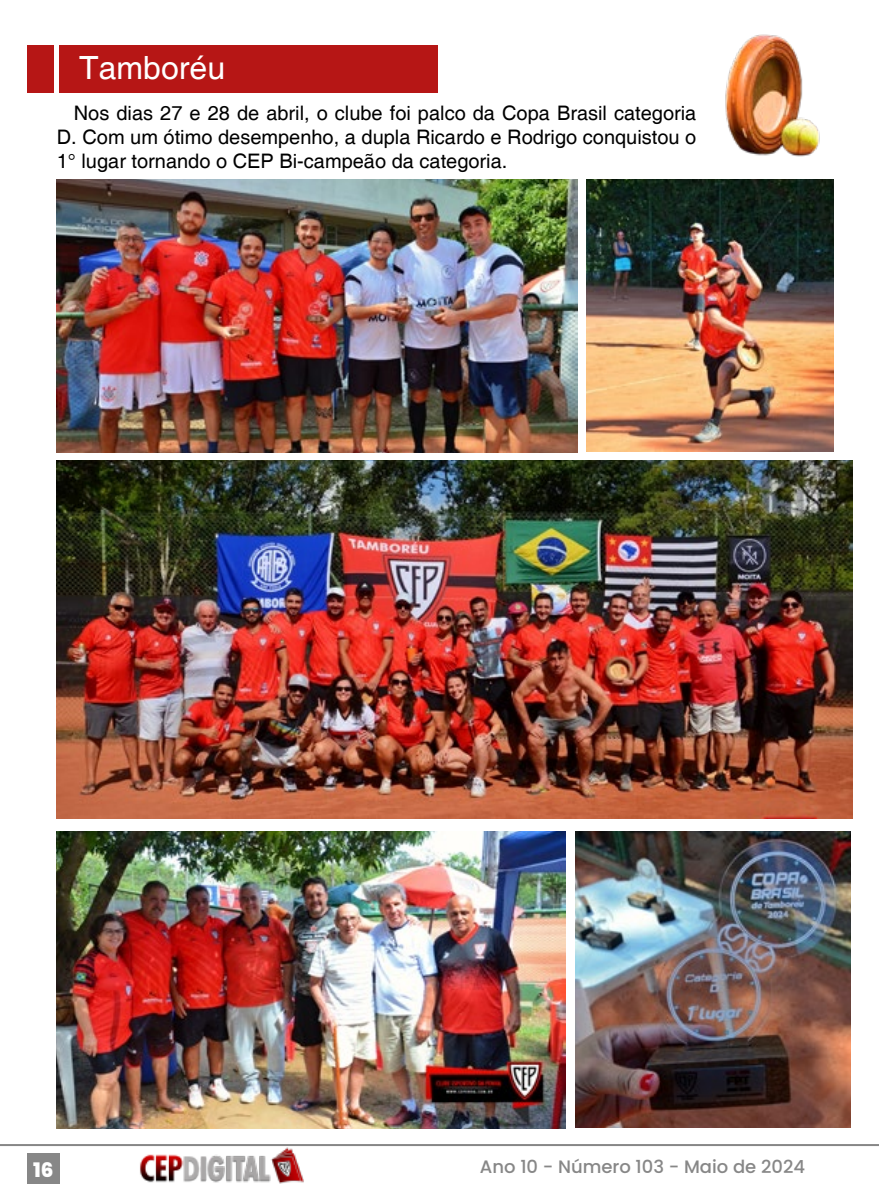
<style>
.page{position:relative;width:879px;height:1191px;background:#fff}
.page>*{position:absolute;margin:0;border:0;box-sizing:border-box;transform-origin:0 0}
.t1{font:32px "Helvetica";color:#fff}
.t2{font:20px/24px "Helvetica";color:#000;text-align:justify}
.t3{font:800 20px "Poppins";color:#fff}
.t4{font:500 18px "Poppins";color:#878787}
</style>
<div class="page">
<div style="left:27px;top:1152px;width:33px;height:31px;background:#878787"></div>
<img style="left:140px;top:1147px;width:164px;height:37px">
<hr style="left:0;top:1144px;width:879px;height:2px;background:#878787">
<div style="left:28px;top:45px;width:26px;height:47px;background:#b61615"></div>
<div style="left:60px;top:45px;width:378px;height:47px;background:#b61615"></div>
<img style="left:57px;top:179px;width:521px;height:274px">
<img style="left:57px;top:831px;width:508px;height:297px">
<img style="left:725px;top:34px;width:95px;height:123px">
<img style="left:576px;top:831px;width:274px;height:296px">
<img style="left:586px;top:179px;width:248px;height:272px">
<img style="left:57px;top:460px;width:795px;height:358px">
<h1 class="t1" style="left:79px;top:49px;width:147px">Tamboréu</h1>
<p class="t2" style="left:57px;top:102px;width:641px;text-indent:17px">Nos dias 27 e 28 de abril, o clube foi palco da Copa Brasil categoria D. Com um ótimo desempenho, a dupla Ricardo e Rodrigo conquistou o 1° lugar tornando o CEP Bi-campeão da categoria.</p>
<p class="t3" style="left:33px;top:1158px;width:22px">16</p>
<p class="t4" style="left:480px;top:1156px;width:327px">Ano 10 - Número 103 - Maio de 2024</p>
</div>
